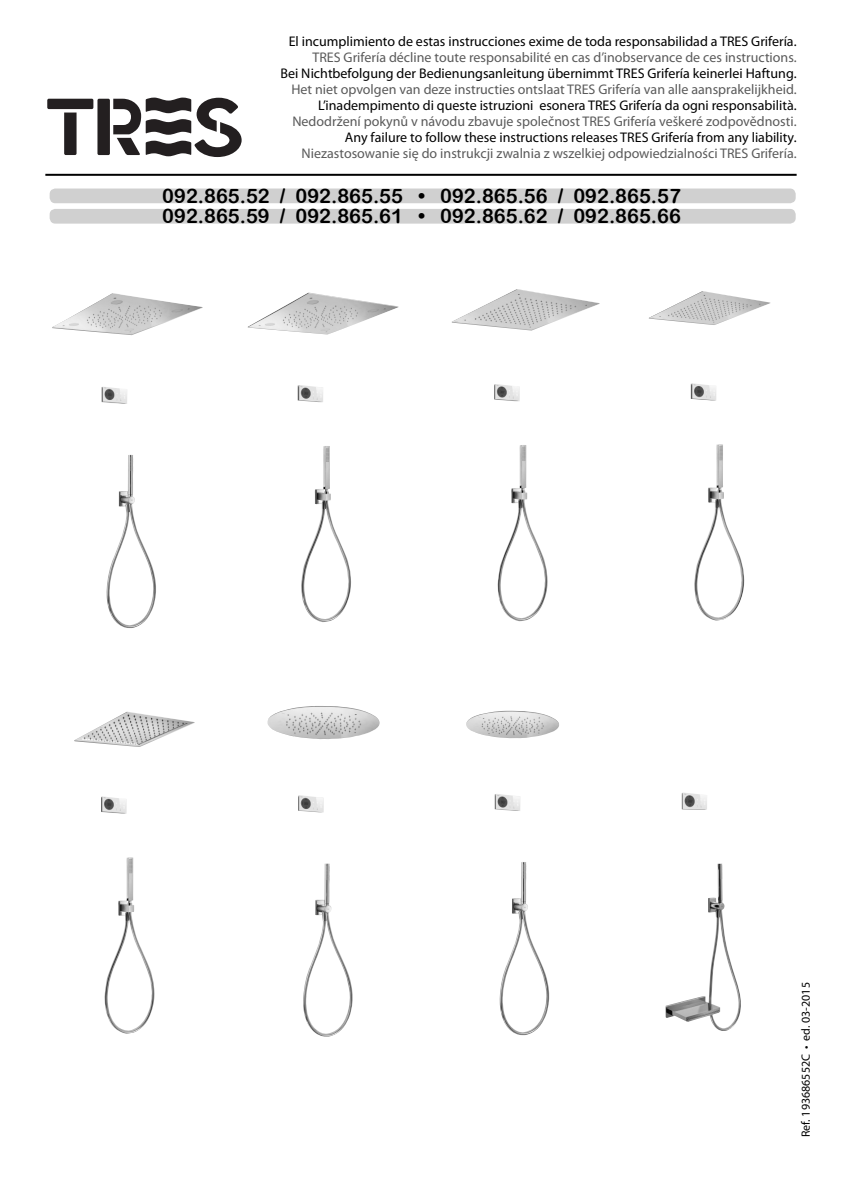
<style>
.page{position:relative;width:842px;height:1191px;background:#fff}
.page>*{position:absolute;margin:0;border:0;box-sizing:border-box;transform-origin:0 0}
.t1{font:20px/20.4px "Arial Rounded MT Bold";color:#000}
.t2{font:14px "Myriad Pro";color:#5a5a5a}
.t3{font:14px "Myriad Pro";color:#000}
.t4{font:12px "Myriad Pro";color:#000}
</style>
<div class="page">
<div style="left:47px;top:99px;width:46px;height:10px;background:#231f20;border-radius:2px"></div>
<svg style="left:64px;top:112px;width:13px;height:43px"></svg>
<div style="left:97px;top:99px;width:13px;height:56px;background:#231f20;border-radius:2px"></div>
<svg style="left:113px;top:98px;width:129px;height:59px"></svg>
<hr style="left:45px;top:174px;width:752px;height:2px;background:#000">
<div style="left:50px;top:188px;width:746px;height:15px;background:#d0d0d0;border-radius:6px"></div>
<div style="left:50px;top:209px;width:746px;height:15px;background:#d0d0d0;border-radius:6px"></div>
<img style="left:649px;top:291px;width:121px;height:330px">
<img style="left:466px;top:710px;width:93px;height:325px">
<img style="left:666px;top:792px;width:75px;height:239px">
<img style="left:268px;top:706px;width:112px;height:330px">
<img style="left:74px;top:711px;width:121px;height:323px">
<img style="left:452px;top:289px;width:147px;height:332px">
<img style="left:248px;top:293px;width:151px;height:329px">
<img style="left:52px;top:293px;width:151px;height:335px">
<p class="t3" style="left:289px;top:36px;width:509px">El incumplimiento de estas instrucciones exime de toda responsabilidad a TRES Grifería.</p>
<p class="t2" style="left:312px;top:52px;width:486px">TRES Grifería décline toute responsabilité en cas d’inobservance de ces instructions.</p>
<p class="t3" style="left:280px;top:68px;width:518px">Bei Nichtbefolgung der Bedienungsanleitung übernimmt TRES Grifería keinerlei Haftung.</p>
<p class="t2" style="left:291px;top:84px;width:507px">Het niet opvolgen van deze instructies ontslaat TRES Grifería van alle aansprakelijkheid.</p>
<p class="t3" style="left:318px;top:100px;width:480px">L’inadempimento di queste istruzioni esonera TRES Grifería da ogni responsabilità.</p>
<p class="t2" style="left:292px;top:116px;width:506px">Nedodržení pokynů v návodu zbavuje společnost TRES Grifería veškeré zodpovědnosti.</p>
<p class="t3" style="left:345px;top:132px;width:453px">Any failure to follow these instructions releases TRES Grifería from any liability.</p>
<p class="t2" style="left:302px;top:148px;width:497px">Niezastosowanie się do instrukcji zwalnia z wszelkiej odpowiedzialności TRES Grifería.</p>
<h1 class="t1" style="left:162px;top:185px;width:520px">092.865.52 / 092.865.55 • 092.865.56 / 092.865.57<br>092.865.59 / 092.865.61 • 092.865.62 / 092.865.66</h1>
<p class="t4" style="left:801px;top:1137px;width:156px;rotate:-90deg">Ref. 193686552C • ed. 03-2015</p>
</div>
